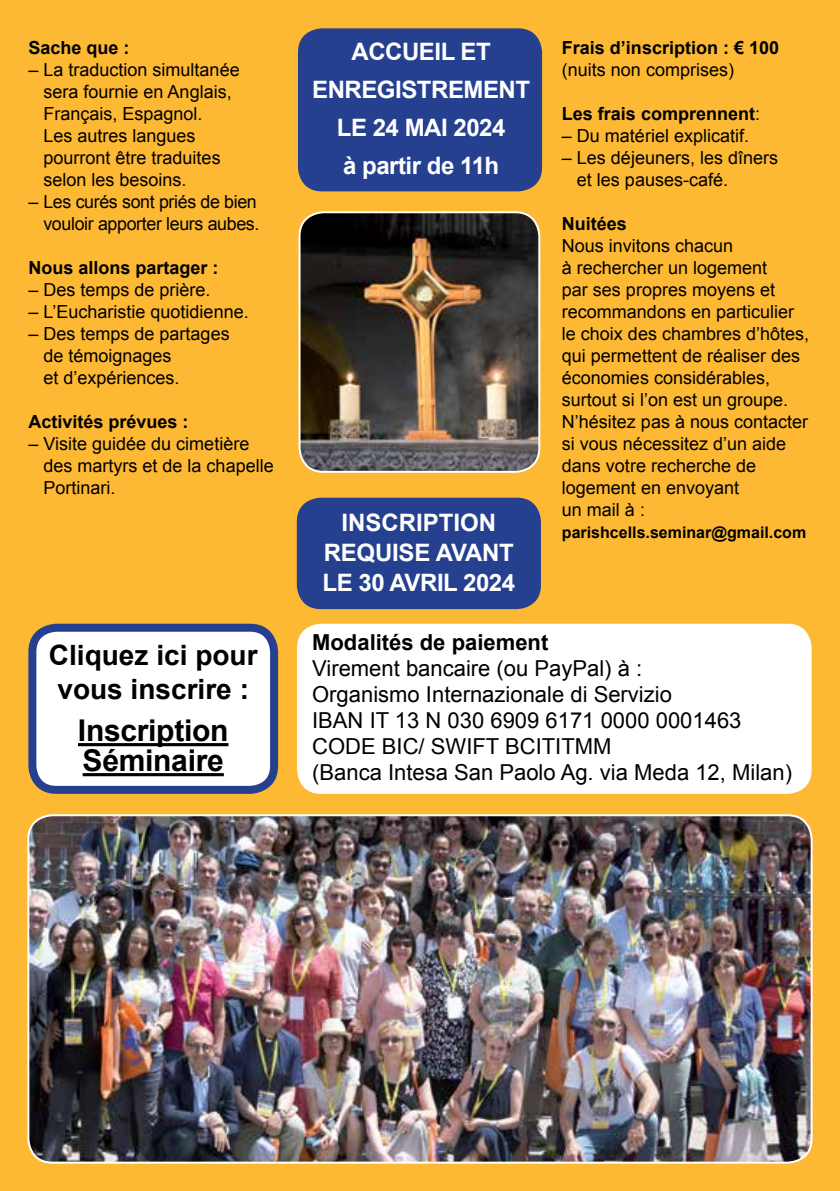
<style>
.page{position:relative;width:840px;height:1191px;background:#fff}
.page>*{position:absolute;margin:0;border:0;box-sizing:border-box;transform-origin:0 0}
.t1{font:700 30px/30px "Arial";letter-spacing:-.01em;color:#000}
.t2{font:700 28px/34px "Arial";color:#000;text-align:center}
.t3{font:700 24px/38px "Arial";letter-spacing:-.02em;color:#fff}
.t4{font:22px/26px "Arial";color:#000}
.t5{font:700 22px "Arial";color:#000}
.t6{font:18px/22px "Arial";color:#000}
.t7{font:700 18px "Arial";color:#000}
.t8{font:18px/22px "Arial";letter-spacing:-.02em;color:#000;text-align:right}
.t9{font:700 16px "Arial";color:#000}
.s1{font-weight:400}
</style>
<div class="page">
<div style="left:0;top:0;width:839px;height:1191px;background:#fdb933"></div>
<img style="left:301px;top:212px;width:238px;height:260px">
<div style="left:298px;top:211px;width:242px;height:262px;border:2px solid #fff;border-radius:24px"></div>
<img style="left:28px;top:815px;width:783px;height:347px">
<div style="left:27px;top:814px;width:785px;height:349px;border:2px solid #fff;border-radius:24px"></div>
<div style="left:32px;top:628px;width:242px;height:162px;background:#fff;border-radius:24px"></div>
<div style="left:28px;top:624px;width:250px;height:170px;border:8px solid #25408f;border-radius:24px"></div>
<div style="left:297px;top:624px;width:514px;height:170px;background:#fff;border-radius:24px"></div>
<hr style="left:78px;top:743px;width:150px;height:3px;background:#000">
<hr style="left:83px;top:773px;width:141px;height:3px;background:#000">
<div style="left:296px;top:497px;width:244px;height:112px;background:#25408f;border-radius:24px"></div>
<div style="left:298px;top:28px;width:243px;height:163px;background:#25408f;border-radius:24px"></div>
<p class="t7" style="left:28px;top:36px;width:103px">Sache que :</p>
<p class="t6" style="left:43px;top:59px;width:198px;text-indent:-15px">– La traduction simultanée sera fournie en Anglais,<br>Français, Espagnol.<br>Les autres langues pourront être traduites selon les besoins.</p>
<p class="t8" style="left:28px;top:191px;width:232px">– Les curés sont priés de bien vouloir apporter leurs aubes.</p>
<p class="t7" style="left:28px;top:256px;width:192px">Nous allons partager :</p>
<p class="t6" style="left:28px;top:279px;width:184px">– Des temps de prière.</p>
<p class="t6" style="left:28px;top:301px;width:222px">– L’Eucharistie quotidienne.</p>
<p class="t6" style="left:43px;top:323px;width:188px;text-indent:-15px">– Des temps de partages de témoignages<br>et d’expériences.</p>
<p class="t7" style="left:28px;top:410px;width:162px">Activités prévues :</p>
<p class="t6" style="left:43px;top:433px;width:232px;text-indent:-15px">– Visite guidée du cimetière des martyrs et de la chapelle<br>Portinari.</p>
<h2 class="t2" style="left:49px;top:639px;width:210px">Cliquez ici pour vous inscrire :</h2>
<h1 class="t1" style="left:78px;top:717px;width:152px">Inscription<br>Séminaire</h1>
<h3 class="t3" style="left:312px;top:33px;width:219px;text-align:center">Accueil et enregistrement<br>LE 24 MAI 2024<br>à partir de 11h</h3>
<h3 class="t3" style="left:322px;top:508px;width:194px;line-height:30px;text-indent:76px">ription requis e AVANT le 30 avril 2024</h3>
<h3 class="t3" style="left:341px;top:504px;width:24px">Insc</h3>
<p class="t7" style="left:561px;top:36px;width:219px">Frais d’inscription : € 100</p>
<p class="t6" style="left:561px;top:59px;width:174px">(nuits non comprises)</p>
<p class="t7" style="left:561px;top:102px;width:200px">Les frais comprennent<span class="s1">:</span></p>
<p class="t6" style="left:561px;top:125px;width:189px">– Du matériel explicatif.</p>
<p class="t6" style="left:576px;top:147px;width:203px;text-indent:-15px">– Les déjeuners, les dîners et les pauses-café.</p>
<p class="t7" style="left:561px;top:212px;width:67px">Nuitées</p>
<p class="t6" style="left:561px;top:235px;width:249px">Nous invitons chacun<br>à rechercher un logement<br>par ses propres moyens et recommandons en particulier le choix des chambres d’hôtes, qui permettent de réaliser des économies considérables, surtout si l’on est un groupe.<br>N’hésitez pas à nous contacter si vous nécessitez d’un aide dans votre recherche de logement en envoyant<br>un mail à :</p>
<p class="t9" style="left:561px;top:522px;width:246px">parishcells.seminar@gmail.com</p>
<p class="t5" style="left:312px;top:627px;width:237px">Modalités de paiement</p>
<p class="t4" style="left:312px;top:655px;width:481px">Virement bancaire (ou PayPal) à :<br>Organismo Internazionale di Servizio<br>IBAN IT 13 N 030 6909 6171 0000 0001463<br>CODE BIC/ SWIFT BCITITMM<br>(Banca Intesa San Paolo Ag. via Meda 12, Milan)</p>
</div>
